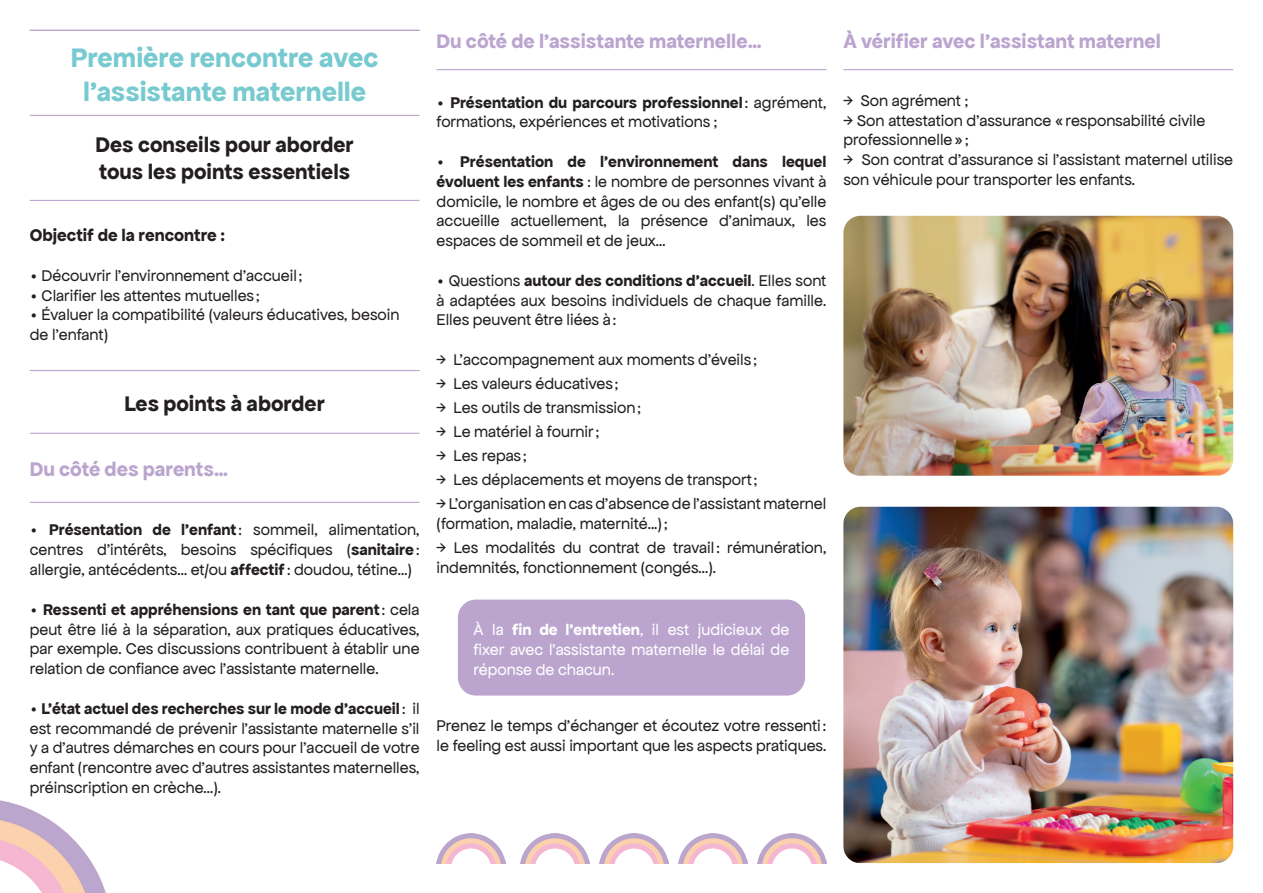
<style>
.page{position:relative;width:1263px;height:893px;background:#fff}
.page>*{position:absolute;margin:0;border:0;box-sizing:border-box;transform-origin:0 0}
.t1{font:700 28.5px/34.2px "Apfel Grotezk";color:#77cacf;text-align:center}
.t2{font:700 22.5px/27px "Apfel Grotezk";color:#231f20}
.t3{font:700 21px "Apfel Grotezk";color:#bba5cf}
.t4{font:700 18px "Apfel Grotezk";color:#231f20}
.t5{font:16.5px/19.8px "Apfel Grotezk";color:#231f20}
.t6{font:16.5px/19.8px "Apfel Grotezk";color:#fff;text-align:justify}
.s1{font-weight:700}
</style>
<div class="page">
<hr style="left:30px;top:30px;width:390px;height:1px;background:#bba5cf">
<hr style="left:30px;top:115px;width:390px;height:1px;background:#bba5cf">
<hr style="left:30px;top:200px;width:390px;height:1px;background:#bba5cf">
<hr style="left:30px;top:370px;width:390px;height:1px;background:#bba5cf">
<hr style="left:30px;top:433px;width:390px;height:1px;background:#bba5cf">
<hr style="left:30px;top:502px;width:390px;height:1px;background:#bba5cf">
<hr style="left:437px;top:69px;width:389px;height:1px;background:#bba5cf">
<hr style="left:843px;top:69px;width:390px;height:1px;background:#bba5cf">
<img style="left:843px;top:216px;width:390px;height:260px">
<img style="left:843px;top:507px;width:390px;height:356px">
<img style="left:521px;top:833px;width:68px;height:30px">
<img style="left:600px;top:833px;width:68px;height:30px">
<img style="left:679px;top:833px;width:68px;height:30px">
<img style="left:758px;top:833px;width:68px;height:30px">
<img style="left:0;top:800px;width:106px;height:93px">
<img style="left:437px;top:833px;width:68px;height:30px">
<div style="left:458px;top:600px;width:347px;height:96px;background:#bba5cf;border-radius:18px"></div>
<h1 class="t1" style="left:71px;top:41px;width:309px">Première rencontre avec l’assistante maternelle</h1>
<h2 class="t2" style="left:96px;top:131px;width:260px">Des conseils pour aborder tous les points essentiels</h2>
<p class="t4" style="left:30px;top:225px;width:197px">Objectif de la rencontre :</p>
<p class="t5" style="left:30px;top:266px;width:274px">• Découvrir l’environnement d’accueil ;</p>
<p class="t5" style="left:30px;top:285px;width:231px">• Clarifier les attentes mutuelles ;</p>
<p class="t5" style="left:30px;top:305px;width:371px">• Évaluer la compatibilité (valeurs éducatives, besoin de l’enfant)</p>
<h2 class="t2" style="left:124px;top:390px;width:202px">Les points à aborder</h2>
<p class="t3" style="left:30px;top:457px;width:200px">Du côté des parents…</p>
<p class="t5" style="left:30px;top:520px;width:391px;text-align:justify">• <span class="s1">Présentation de l’enfant</span>: sommeil, alimentation, centres d’intérêts, besoins spécifiques (<span class="s1">sanitaire</span>: allergie, antécédents… et/ou <span class="s1">affectif</span>: doudou, tétine…)</p>
<p class="t5" style="left:30px;top:600px;width:391px;text-align:justify">• <span class="s1">Ressenti et appréhensions en tant que parent</span>: cela peut être lié à la séparation, aux pratiques éducatives, par exemple. Ces discussions contribuent à établir une relation de confiance avec l’assistante maternelle.</p>
<p class="t5" style="left:30px;top:699px;width:391px;text-align:justify">• <span class="s1">L’état actuel des recherches sur le mode d’accueil</span> : il est recommandé de prévenir l’assistante maternelle s’il y a d’autres démarches en cours pour l’accueil de votre enfant (rencontre avec d’autres assistantes maternelles, préinscription en crèche...).</p>
<p class="t3" style="left:437px;top:29px;width:327px">Du côté de l’assistante maternelle…</p>
<p class="t3" style="left:843px;top:29px;width:319px">À vérifier avec l’assistant maternel</p>
<p class="t5" style="left:437px;top:93px;width:391px">• <span class="s1">Présentation du parcours professionnel</span> : agrément, formations, expériences et motivations ;</p>
<p class="t5" style="left:437px;top:152px;width:391px;text-align:justify">• <span class="s1">Présentation de l’environnement dans lequel évoluent les enfants</span> : le nombre de personnes vivant à domicile, le nombre et âges de ou des enfant(s) qu’elle accueille actuellement, la présence d’animaux, les espaces de sommeil et de jeux…</p>
<p class="t5" style="left:437px;top:271px;width:391px;text-align:justify">• Questions <span class="s1">autour des conditions d’accueil</span>. Elles sont à adaptées aux besoins individuels de chaque famille.<br>Elles peuvent être liées à :</p>
<p class="t5" style="left:437px;top:350px;width:322px">→ L’accompagnement aux moments d’éveils ;</p>
<p class="t5" style="left:437px;top:374px;width:183px">→ Les valeurs éducatives ;</p>
<p class="t5" style="left:437px;top:398px;width:206px">→ Les outils de transmission;</p>
<p class="t5" style="left:437px;top:422px;width:164px">→ Le matériel à fournir;</p>
<p class="t5" style="left:437px;top:446px;width:92px">→ Les repas ;</p>
<p class="t5" style="left:437px;top:470px;width:322px">→ Les déplacements et moyens de transport;</p>
<p class="t5" style="left:437px;top:494px;width:391px">→ L’organisation en cas d’absence de l’assistant maternel (formation, maladie, maternité...);</p>
<p class="t5" style="left:437px;top:538px;width:391px">→ Les modalités du contrat de travail : rémunération, indemnités, fonctionnement (congés...).</p>
<p class="t5" style="left:843px;top:91px;width:126px">→ Son agrément ;</p>
<p class="t5" style="left:843px;top:111px;width:363px">→ Son attestation d’assurance «responsabilité civile professionnelle»;</p>
<p class="t5" style="left:843px;top:150px;width:391px">→ Son contrat d’assurance si l’assistant maternel utilise son véhicule pour transporter les enfants.</p>
<p class="t6" style="left:474px;top:620px;width:317px">À la <span class="s1">fin de l’entretien</span>, il est judicieux de fixer avec l’assistante maternelle le délai de réponse de chacun.</p>
<p class="t5" style="left:437px;top:716px;width:391px">Prenez le temps d’échanger et écoutez votre ressenti : le feeling est aussi important que les aspects pratiques.</p>
</div>
